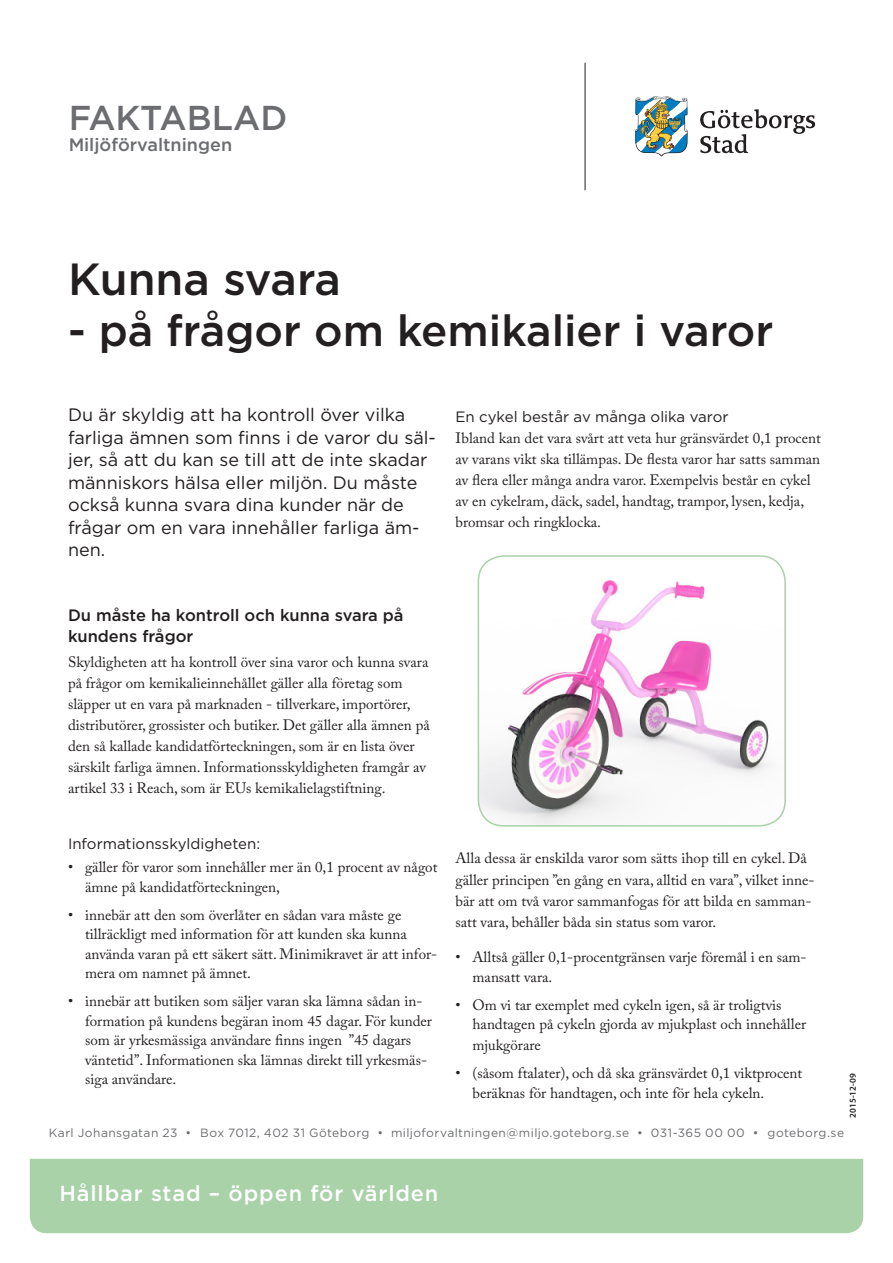
<style>
.page{position:relative;width:893px;height:1263px;background:#fff}
.page>*{position:absolute;margin:0;border:0;box-sizing:border-box;transform-origin:0 0}
.Huvudrubrik{font:500 45px "Gotham";letter-spacing:-.01em;color:#231f20}
.Huvudrubrik-2{font:500 43.5px "Gotham";color:#231f20}
.t1{font:500 34.5px "Gotham";color:#6c6d70}
.t2{font:500 21.75px "Gotham";letter-spacing:.04em;color:#fff}
.Ingress{font:18px/22.5px "Gotham";color:#231f20}
.t3{font:500 18px "Gotham";color:#6c6d70}
.Mellanrubrik{font:500 16.5px/21px "Gotham";color:#231f20}
.Brödtext_första_rade{font:15px/21px "Adobe Caslon Pro";color:#231f20}
.Mellanrubrik2{font:15px "Gotham";color:#231f20}
.t4{font:12px "Gotham";letter-spacing:.035em;color:#6c6d70}
.Sidhuvud_datum{font:600 9px "Myriad Pro";color:#231f20}
</style>
<div class="page">
<div style="left:30px;top:1159px;width:833px;height:74px;background:#a9d2a8"></div>
<img style="left:478px;top:556px;width:307px;height:270px">
<div style="left:478px;top:555px;width:308px;height:272px;border:2px solid #a9d2a8;border-radius:26px"></div>
<hr style="left:585px;top:63px;width:1px;height:127px;background:#231f20">
<img style="left:635px;top:96px;width:52px;height:60px">
<svg style="left:700px;top:109px;width:115px;height:44px"></svg>
<h3 class="t1" style="left:69px;top:95px;width:220px">FAKTABLAD</h3>
<p class="t3" style="left:69px;top:133px;width:165px">Miljöförvaltningen</p>
<p class="Huvudrubrik" style="left:68px;top:250px;width:274px">Kunna svara</p>
<p class="Huvudrubrik-2" style="left:68px;top:303px;width:707px">- på frågor om kemikalier i varor</p>
<p class="Ingress" style="left:68px;top:403px;width:369px">Du är skyldig att ha kontroll över vilka farliga ämnen som finns i de varor du säl&shy;jer, så att du kan se till att de inte skadar människors hälsa eller miljön. Du måste också kunna svara dina kunder när de frågar om en vara innehåller farliga äm&shy;nen.</p>
<p class="Mellanrubrik2" style="left:455px;top:407px;width:274px">En cykel består av många olika varor</p>
<p class="Brödtext_första_rade" style="left:455px;top:428px;width:367px">Ibland kan det vara svårt att veta hur gränsvärdet 0,1 procent av varans vikt ska tillämpas. De flesta varor har satts samman av flera eller många andra varor. Exempelvis består en cykel av en cykelram, däck, sadel, handtag, trampor, lysen, kedja, bromsar och ringklocka.</p>
<p class="Mellanrubrik" style="left:68px;top:604px;width:337px">Du måste ha kontroll och kunna svara på kundens frågor</p>
<p class="Brödtext_första_rade" style="left:68px;top:651px;width:363px">Skyldigheten att ha kontroll över sina varor och kunna svara på frågor om kemikalieinnehållet gäller alla företag som släpper ut en vara på marknaden - tillverkare, importörer, distributörer, grossister och butiker. Det gäller alla ämnen på den så kallade kandidatförteckningen, som är en lista över särskilt farliga ämnen. Informationsskyldigheten framgår av artikel 33 i Reach, som är EUs kemikalielagstiftning.</p>
<p class="Mellanrubrik2" style="left:68px;top:833px;width:194px">Informationsskyldigheten:</p>
<p class="Brödtext_första_rade" style="left:85px;top:857px;width:354px;line-height:19.5px;text-indent:-17px">• gäller för varor som innehåller mer än 0,1 procent av något ämne på kandidatförteckningen,</p>
<p class="Brödtext_första_rade" style="left:85px;top:905px;width:354px;line-height:19.5px;text-indent:-17px">• innebär att den som överlåter en sådan vara måste ge tillräckligt med information för att kunden ska kunna använda varan på ett säkert sätt. Minimikravet är att infor&shy;mera om namnet på ämnet.</p>
<p class="Brödtext_första_rade" style="left:85px;top:991px;width:349px;line-height:19.5px;text-indent:-17px">• innebär att butiken som säljer varan ska lämna sådan in&shy;formation på kundens begäran inom 45 dagar. För kunder som är yrkesmässiga användare finns ingen ”45 dagars väntetid”. Informationen ska lämnas direkt till yrkesmäs&shy;siga användare.</p>
<p class="Brödtext_första_rade" style="left:455px;top:848px;width:361px">Alla dessa är enskilda varor som sätts ihop till en cykel. Då gäller principen ”en gång en vara, alltid en vara”, vilket inne&shy;bär att om två varor sammanfogas för att bilda en samman&shy;satt vara, behåller båda sin status som varor.</p>
<p class="Brödtext_första_rade" style="left:472px;top:947px;width:336px;line-height:19.5px;text-indent:-17px">• Alltså gäller 0,1-procentgränsen varje föremål i en sam&shy;mansatt vara.</p>
<p class="Brödtext_första_rade" style="left:472px;top:995px;width:335px;line-height:19.5px;text-indent:-17px">• Om vi tar exemplet med cykeln igen, så är troligtvis handtagen på cykeln gjorda av mjukplast och innehåller</p>
<p class="Brödtext_första_rade" style="left:472px;top:1034px;width:70px">mjukgörare</p>
<p class="Brödtext_första_rade" style="left:472px;top:1063px;width:331px;line-height:19.5px;text-indent:-17px">• (såsom ftalater), och då ska gränsvärdet 0,1 viktprocent beräknas för handtagen, och inte för hela cykeln.</p>
<p class="Sidhuvud_datum" style="left:847px;top:1118px;width:46px;rotate:-90deg">2015-12-09</p>
<p class="t4" style="left:49px;top:1125px;width:797px">Karl Johansgatan 23 • Box 7012, 402 31 Göteborg • miljoforvaltningen@miljo.goteborg.se • 031-365 00 00 • goteborg.se</p>
<h3 class="t2" style="left:60px;top:1179px;width:380px">Hållbar stad – öppen för världen</h3>
</div>
